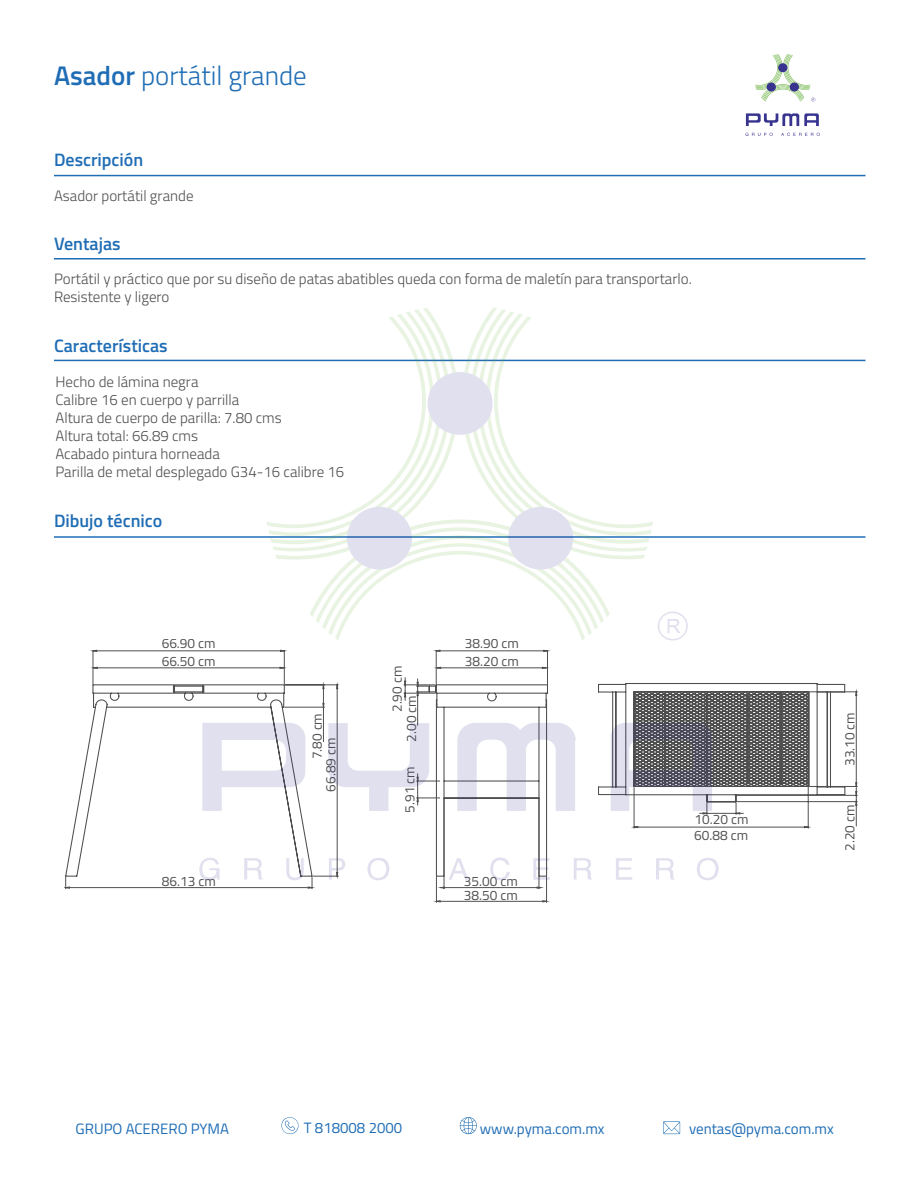
<style>
.page{position:relative;width:918px;height:1188px;background:#fff}
.page>*{position:absolute;margin:0;border:0;box-sizing:border-box;transform-origin:0 0}
.t1{font:300 27px "Titillium Web";color:#1f6db5}
.t2{font:600 18px "Titillium Web";color:#1f6db5}
.t3{font:300 15px/18px "Titillium Web";color:#4d4d4d}
.t4{font:15px "Titillium Web";color:#1f6db5}
.t5{font:13.65px/16.4px "Titillium Web";color:#020203}
.s1{font-weight:600}
</style>
<div class="page">
<svg style="left:460px;top:1117px;width:17px;height:17px"></svg>
<svg style="left:281px;top:1117px;width:18px;height:18px"></svg>
<svg style="left:663px;top:1121px;width:17px;height:13px"></svg>
<hr style="left:54px;top:175px;width:812px;height:1px;background:#1f6db5">
<hr style="left:54px;top:258px;width:812px;height:2px;background:#1f6db5">
<hr style="left:54px;top:360px;width:812px;height:1px;background:#1f6db5">
<hr style="left:54px;top:536px;width:812px;height:2px;background:#1f6db5">
<svg style="left:746px;top:113px;width:73px;height:13px"></svg>
<svg style="left:745px;top:133px;width:28px;height:3px"></svg>
<svg style="left:781px;top:133px;width:39px;height:3px"></svg>
<svg style="left:755px;top:54px;width:60px;height:48px"></svg>
<div style="left:778px;top:63px;width:9px;height:9px;background:#38338f;border-radius:50%"></div>
<div style="left:790px;top:83px;width:9px;height:9px;background:#38338f;border-radius:50%"></div>
<div style="left:767px;top:83px;width:9px;height:9px;background:#38338f;border-radius:50%"></div>
<svg style="left:69px;top:649px;width:130px;height:240px"></svg>
<hr style="left:93px;top:650px;width:191px;height:1px;background:#020203">
<hr style="left:93px;top:651px;width:1px;height:33px;background:#020203">
<hr style="left:94px;top:667px;width:190px;height:1px;background:#020203">
<hr style="left:66px;top:887px;width:246px;height:1px;background:#020203">
<svg style="left:65px;top:877px;width:4px;height:12px"></svg>
<svg style="left:65px;top:684px;width:134px;height:193px"></svg>
<svg style="left:199px;top:649px;width:659px;height:254px"></svg>
<svg style="left:267px;top:309px;width:421px;height:332px"></svg>
<div style="left:428px;top:372px;width:65px;height:63px;background:#e1e0ee;border-radius:50%"></div>
<div style="left:508px;top:507px;width:65px;height:63px;background:#e1e0ee;border-radius:50%"></div>
<div style="left:347px;top:507px;width:65px;height:63px;background:#e1e0ee;border-radius:50%"></div>
<h1 class="t1" style="left:54px;top:56px;width:254px"><span class="s1">Asador</span> portátil grande</h1>
<p class="t2" style="left:54px;top:147px;width:91px">Descripción</p>
<p class="t3" style="left:54px;top:186px;width:141px">Asador portátil grande</p>
<p class="t2" style="left:54px;top:230px;width:68px">Ventajas</p>
<p class="t3" style="left:54px;top:269px;width:639px">Portátil y práctico que por su diseño de patas abatibles queda con forma de maletín para transportarlo.<br>Resistente y ligero</p>
<p class="t2" style="left:54px;top:332px;width:115px">Características</p>
<p class="t3" style="left:56px;top:372px;width:290px">Hecho de lámina negra<br>Calibre 16 en cuerpo y parrilla<br>Altura de cuerpo de parilla: 7.80 cms<br>Altura total: 66.89 cms<br>Acabado pintura horneada<br>Parilla de metal desplegado G34-16 calibre 16</p>
<p class="t2" style="left:54px;top:508px;width:110px">Dibujo técnico</p>
<p class="t5" style="left:162px;top:635px;width:55px">66.90 cm</p>
<p class="t5" style="left:465px;top:635px;width:55px">38.90 cm</p>
<p class="t5" style="left:162px;top:653px;width:55px">66.50 cm</p>
<p class="t5" style="left:308px;top:759px;width:48px;rotate:-90deg">7.80 cm</p>
<p class="t5" style="left:322px;top:792px;width:55px;rotate:-90deg">66.89 cm</p>
<p class="t5" style="left:390px;top:742px;width:77px;line-height:14px;text-indent:30px;rotate:-90deg">2.90 cm<br>2.00 cm</p>
<p class="t5" style="left:401px;top:813px;width:48px;rotate:-90deg">5.91 cm</p>
<p class="t5" style="left:465px;top:653px;width:55px">38.20 cm</p>
<p class="t5" style="left:694px;top:810px;width:56px">10.20 cm<br>60.88 cm</p>
<p class="t5" style="left:162px;top:872px;width:55px">86.13 cm</p>
<p class="t5" style="left:464px;top:874px;width:55px;line-height:13.8px">35.00 cm<br>38.50 cm</p>
<p class="t5" style="left:841px;top:766px;width:55px;rotate:-90deg">33.10 cm</p>
<p class="t5" style="left:841px;top:851px;width:48px;rotate:-90deg">2.20 cm</p>
<p class="t4" style="left:76px;top:1118px;width:155px">GRUPO ACERERO PYMA</p>
<p class="t4" style="left:304px;top:1117px;width:100px">T 818008 2000</p>
<p class="t4" style="left:480px;top:1118px;width:126px">www.pyma.com.mx</p>
<p class="t4" style="left:689px;top:1118px;width:146px">ventas@pyma.com.mx</p>
</div>
